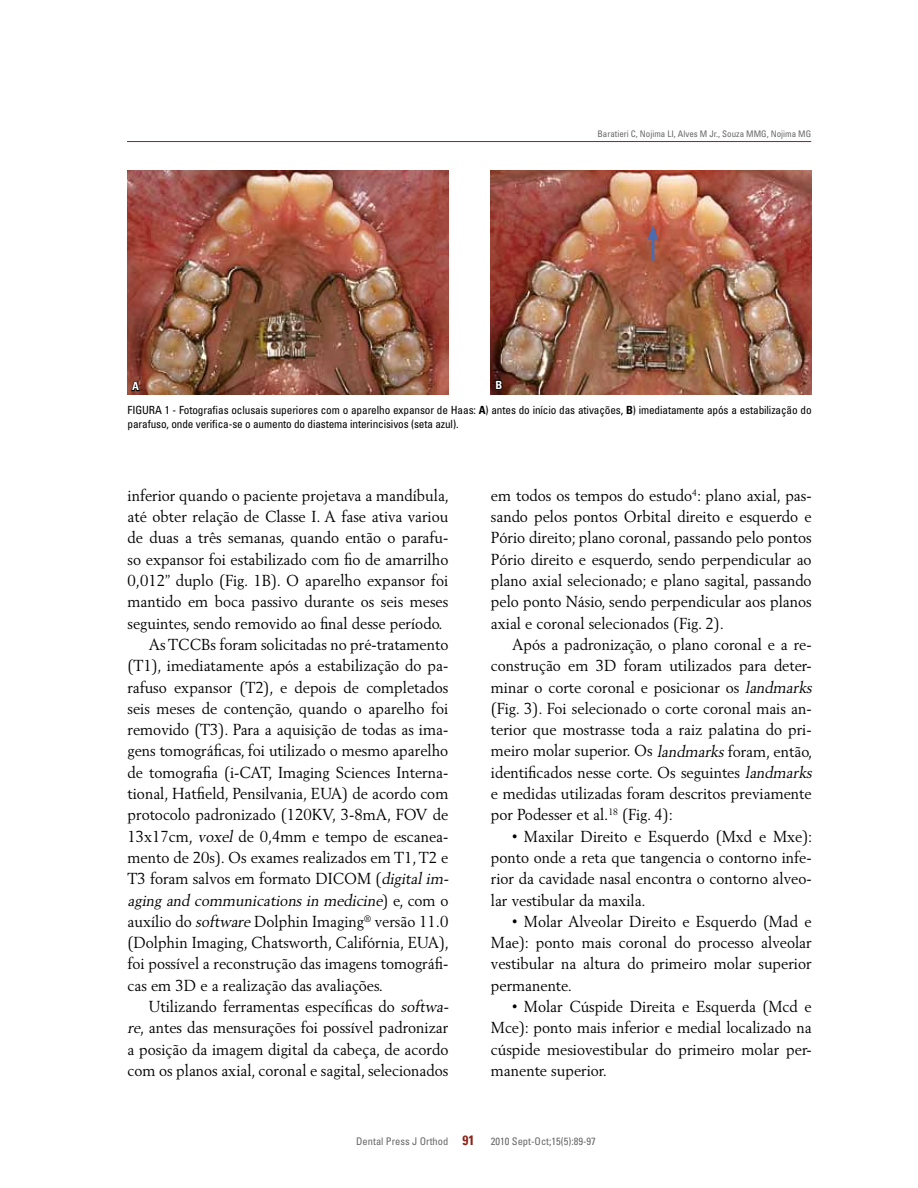
<style>
.page{position:relative;width:918px;height:1188px;background:#fff}
.page>*{position:absolute;margin:0;border:0;box-sizing:border-box;transform-origin:0 0}
.t1{font:15.75px/21.3px "Berling";color:#000;text-align:justify;scale:.95 1}
.t2{font:italic 15.75px "Berling";color:#000;scale:.95 1}
.t3{font:condensed 11.25px/13.5px "Univers";letter-spacing:-.01em;color:#000}
.t4{font:700 condensed 11.25px "Univers";color:#fff}
.t5{font:condensed 10.5px "Univers";color:#686868}
.t6{font:condensed 9px "Univers";color:#686868}
.s1{font-weight:700}
.s2{font-style:italic}
.s3{font-style:normal}
.s4{font-family:"Arial"}
.s5{font-weight:700;font-size:13.5px;color:#8b241a}
</style>
<div class="page">
<img style="left:491px;top:170px;width:321px;height:225px">
<img style="left:128px;top:170px;width:320px;height:225px">
<hr style="left:651px;top:235px;width:3px;height:26px;background:#496cb2">
<svg style="left:647px;top:225px;width:12px;height:16px"></svg>
<svg style="left:130px;top:370px;width:11px;height:22px"></svg>
<svg style="left:495px;top:379px;width:9px;height:11px"></svg>
<hr style="left:127px;top:141px;width:684px;height:1px;background:#8b241a">
<p class="t6" style="left:597px;top:128px;width:215px">Baratieri C, Nojima LI, Alves M Jr., Souza MMG, Nojima MG</p>
<p class="t4" style="left:132px;top:380px;width:8px">A</p>
<p class="t4" style="left:495px;top:378px;width:8px">B</p>
<p class="t3" style="left:128px;top:403px;width:686px">FIGURA 1 - Fotografias oclusais superiores com o aparelho expansor de Haas: <span class="s1">A</span>) antes do início das ativações, <span class="s1">B</span>) imediatamente após a estabilização do parafuso, onde verifica-se o aumento do diastema interincisivos (seta azul).</p>
<p class="t1" style="left:128px;top:485px;width:340px">inferior quando o paciente projetava a mandíbula,</p>
<p class="t1" style="left:128px;top:506px;width:339px">até obter relação de Classe I. A fase ativa variou</p>
<p class="t1" style="left:128px;top:527px;width:339px">de duas a três semanas, quando então o parafu-</p>
<p class="t1" style="left:128px;top:548px;width:339px">so expansor foi estabilizado com fio de amarrilho</p>
<p class="t1" style="left:128px;top:570px;width:339px">0,012” duplo (Fig. 1B). O aparelho expansor foi</p>
<p class="t1" style="left:128px;top:591px;width:339px">mantido em boca passivo durante os seis meses</p>
<p class="t1" style="left:128px;top:612px;width:333px">seguintes, sendo removido ao final desse período.</p>
<p class="t1" style="left:149px;top:634px;width:317px">As TCCBs foram solicitadas no pré-tratamento</p>
<p class="t1" style="left:128px;top:655px;width:339px">(T1), imediatamente após a estabilização do pa-</p>
<p class="t1" style="left:128px;top:676px;width:339px">rafuso expansor (T2), e depois de completados</p>
<p class="t1" style="left:128px;top:697px;width:339px">seis meses de contenção, quando o aparelho foi</p>
<p class="t1" style="left:128px;top:719px;width:339px">removido (T3). Para a aquisição de todas as ima-</p>
<p class="t1" style="left:128px;top:740px;width:339px">gens tomográficas, foi utilizado o mesmo aparelho</p>
<p class="t1" style="left:128px;top:761px;width:339px">de tomografia (i-CAT, Imaging Sciences Interna-</p>
<p class="t1" style="left:128px;top:783px;width:339px">tional, Hatfield, Pensilvania, EUA) de acordo com</p>
<p class="t1" style="left:128px;top:804px;width:339px">protocolo padronizado (120KV, 3-8mA, FOV de</p>
<p class="t1" style="left:128px;top:825px;width:339px">13x17cm, <span class="s2">voxel</span> de 0,4mm e tempo de escanea-</p>
<p class="t1" style="left:128px;top:847px;width:339px">mento de 20s). Os exames realizados em T1, T2 e</p>
<p class="t1" style="left:128px;top:868px;width:343px">T3 foram salvos em formato DICOM (<span class="s2">digital im-</span></p>
<p class="t2" style="left:128px;top:890px;width:339px">aging and communications in medicine<span class="s3">) e , c o m o</span></p>
<p class="t1" style="left:128px;top:911px;width:339px">auxílio do <span class="s2">software</span> Dolphin Imaging<sup>®</sup> versão 11.0</p>
<p class="t1" style="left:128px;top:932px;width:340px">(Dolphin Imaging, Chatsworth, Califórnia, EUA),</p>
<p class="t1" style="left:128px;top:953px;width:339px">foi possível a reconstrução das imagens tomográfi-</p>
<p class="t1" style="left:128px;top:974px;width:271px">cas em 3D e a realização das avaliações.</p>
<p class="t1" style="left:149px;top:996px;width:320px">Utilizando ferramentas específicas do <span class="s2">softwa-</span></p>
<p class="t1" style="left:128px;top:1017px;width:339px"><span class="s2">re</span>, antes das mensurações foi possível padronizar</p>
<p class="t1" style="left:128px;top:1038px;width:339px">a posição da imagem digital da cabeça, de acordo</p>
<p class="t1" style="left:128px;top:1060px;width:339px">com os planos axial, coronal e sagital, selecionados</p>
<p class="t1" style="left:491px;top:485px;width:339px">em todos os tempos do estudo<sup>4</sup>: plano axial, pas&shy;sando pelos pontos Orbital direito e esquerdo e Pório direito; plano coronal, passando pelo pontos Pório direito e esquerdo, sendo perpendicular ao plano axial selecionado; e plano sagital, passando pelo ponto Násio, sendo perpendicular aos planos axial e coronal selecionados (Fig. 2).</p>
<p class="t1" style="left:491px;top:634px;width:343px;text-align:left;text-indent:21px">Após a padronização, o plano coronal e a re&shy;construção em 3D foram utilizados para deter&shy;minar o corte coronal e posicionar os <span class="s2">landmarks </span>(Fig. 3). Foi selecionado o corte coronal mais an&shy;terior que mostrasse toda a raiz palatina do pri&shy;meiro molar superior. Os <span class="s2">landmarks</span> foram, então, identificados nesse corte. Os seguintes <span class="s2">landmarks </span>e medidas utilizadas foram descritos previamente por Podesser et al.<sup>18</sup> (Fig. 4):</p>
<p class="t1" style="left:491px;top:825px;width:340px;text-indent:21px"><span class="s4">•</span> Maxilar Direito e Esquerdo (Mxd e Mxe): ponto onde a reta que tangencia o contorno infe&shy;rior da cavidade nasal encontra o contorno alveo&shy;lar vestibular da maxila.</p>
<p class="t1" style="left:491px;top:911px;width:339px;text-indent:21px"><span class="s4">•</span> Molar Alveolar Direito e Esquerdo (Mad e Mae): ponto mais coronal do processo alveolar vestibular na altura do primeiro molar superior permanente.</p>
<p class="t1" style="left:491px;top:996px;width:339px;text-indent:21px"><span class="s4">•</span> Molar Cúspide Direita e Esquerda (Mcd e Mce): ponto mais inferior e medial localizado na cúspide mesiovestibular do primeiro molar per&shy;manente superior.</p>
<p class="t5" style="left:356px;top:1134px;width:241px">Dental Press J Orthod <span class="s5">91</span> 2010 Sept-Oct;15(5):89-97</p>
</div>
